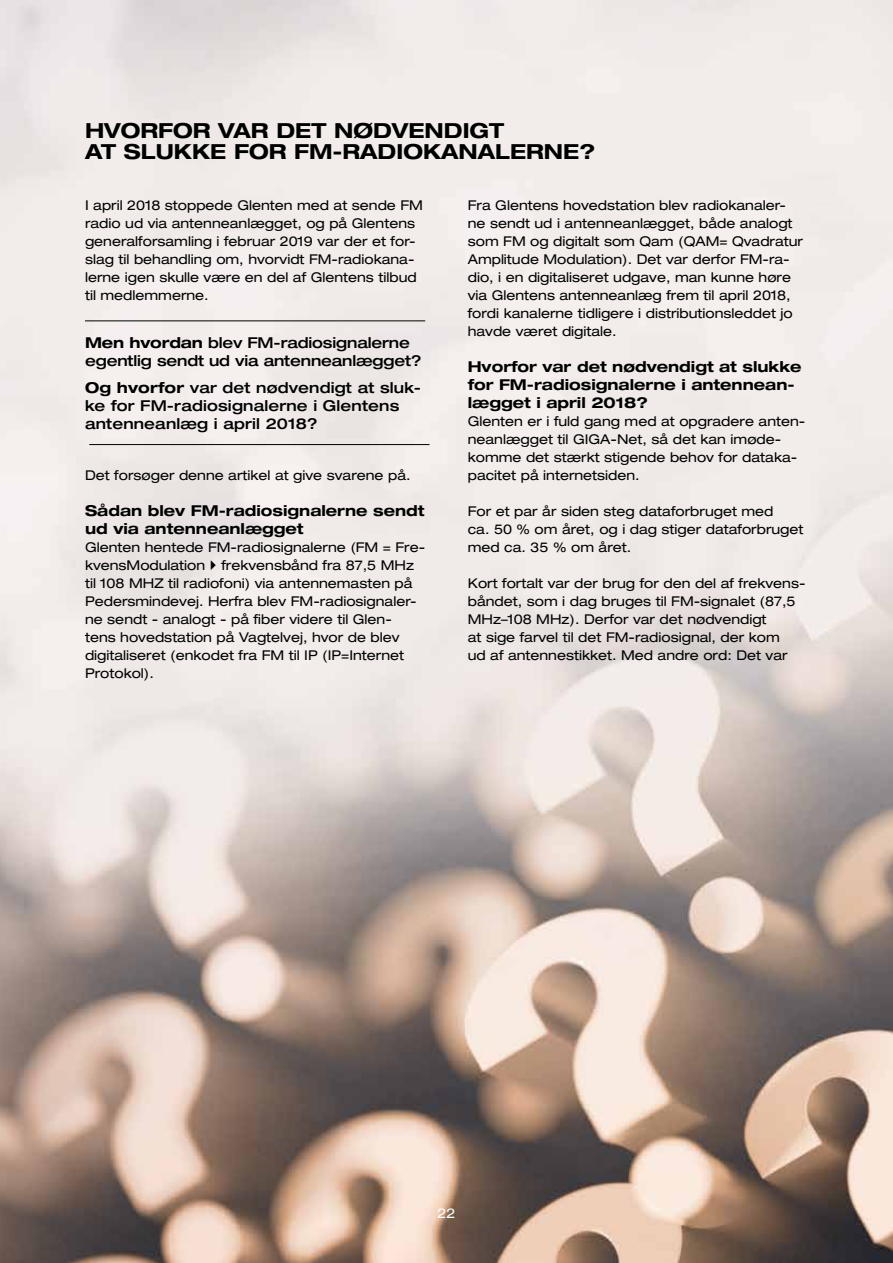
<style>
.page{position:relative;width:893px;height:1263px;background:#fff}
.page>*{position:absolute;margin:0;border:0;box-sizing:border-box;transform-origin:0 0}
.t1{font:700 expanded 20.85px/21px "Helvetica Neue";color:#000}
.t2{font:700 expanded 15px/18px "Helvetica Neue";color:#000}
.t3{font:500 expanded 15px/18px "Helvetica Neue";letter-spacing:.01em;color:#000}
.t4{font:500 expanded 15px/18px "Helvetica Neue";letter-spacing:-.01em;color:#000}
.t5{font:expanded 13.5px/18px "Helvetica Neue";color:#000}
.t6{font:expanded 13.5px "Helvetica Neue";color:#fff}
.s1{font-weight:700}
</style>
<div class="page">
<img style="left:0;top:0;width:893px;height:1263px">
<hr style="left:85px;top:321px;width:340px;height:1px;background:#000">
<hr style="left:89px;top:444px;width:340px;height:1px;background:#000">
<svg style="left:211px;top:560px;width:5px;height:10px"></svg>
<h1 class="t1" style="left:85px;top:119px;width:512px">HVORFOR VAR DET NØDVENDIGT<br>AT SLUKKE FOR FM-RADIOKANALERNE?</h1>
<p class="t5" style="left:85px;top:196px;width:339px">I april 2018 stoppede Glenten med at sende FM radio ud via antenneanlægget, og på Glentens generalforsamling i februar 2019 var der et for&shy;slag til behandling om, hvorvidt FM-radiokana&shy;lerne igen skulle være en del af Glentens tilbud til medlemmerne.</p>
<p class="t4" style="left:85px;top:333px;width:338px"><span class="s1">Men hvordan</span> blev FM-radiosignalerne egentlig sendt ud via antenneanlægget?</p>
<p class="t3" style="left:85px;top:378px;width:338px"><span class="s1">Og hvorfor</span> var det nødvendigt at sluk&shy;ke for FM-radiosignalerne i Glentens antenneanlæg i april 2018?</p>
<p class="t5" style="left:85px;top:466px;width:327px">Det forsøger denne artikel at give svarene på.</p>
<p class="t2" style="left:85px;top:502px;width:341px">Sådan blev FM-radiosignalerne sendt ud via antenneanlægget</p>
<p class="t5" style="left:85px;top:538px;width:342px">Glenten hentede FM-radiosignalerne (FM = Fre&shy;kvensModulation frekvensbånd fra 87,5 MHz til 108 MHZ til radiofoni) via antennemasten på Pedersmindevej. Herfra blev FM-radiosignaler&shy;ne sendt - analogt - på fiber videre til Glen&shy;tens hovedstation på Vagtelvej, hvor de blev digitaliseret (enkodet fra FM til IP (IP=Internet Protokol).</p>
<p class="t5" style="left:468px;top:196px;width:337px">Fra Glentens hovedstation blev radiokanaler&shy;ne sendt ud i antenneanlægget, både analogt som FM og digitalt som Qam (QAM= Qvadratur Amplitude Modulation). Det var derfor FM-ra&shy;dio, i en digitaliseret udgave, man kunne høre via Glentens antenneanlæg frem til april 2018, fordi kanalerne tidligere i distributionsleddet jo havde været digitale.</p>
<p class="t2" style="left:468px;top:358px;width:335px">Hvorfor var det nødvendigt at slukke for FM-radiosignalerne i antennean&shy;lægget i april 2018?</p>
<p class="t5" style="left:468px;top:412px;width:339px">Glenten er i fuld gang med at opgradere anten&shy;neanlægget til GIGA-Net, så det kan imøde&shy;komme det stærkt stigende behov for dataka&shy;pacitet på internetsiden.</p>
<p class="t5" style="left:468px;top:502px;width:337px">For et par år siden steg dataforbruget med<br>ca. 50 % om året, og i dag stiger dataforbruget med ca. 35 % om året.</p>
<p class="t5" style="left:468px;top:574px;width:339px">Kort fortalt var der brug for den del af frekvens&shy;båndet, som i dag bruges til FM-signalet (87,5<br>MHz–108 MHz). Derfor var det nødvendigt<br>at sige farvel til det FM-radiosignal, der kom<br>ud af antennestikket. Med andre ord: Det var</p>
<p class="t6" style="left:437px;top:1205px;width:20px">22</p>
</div>
